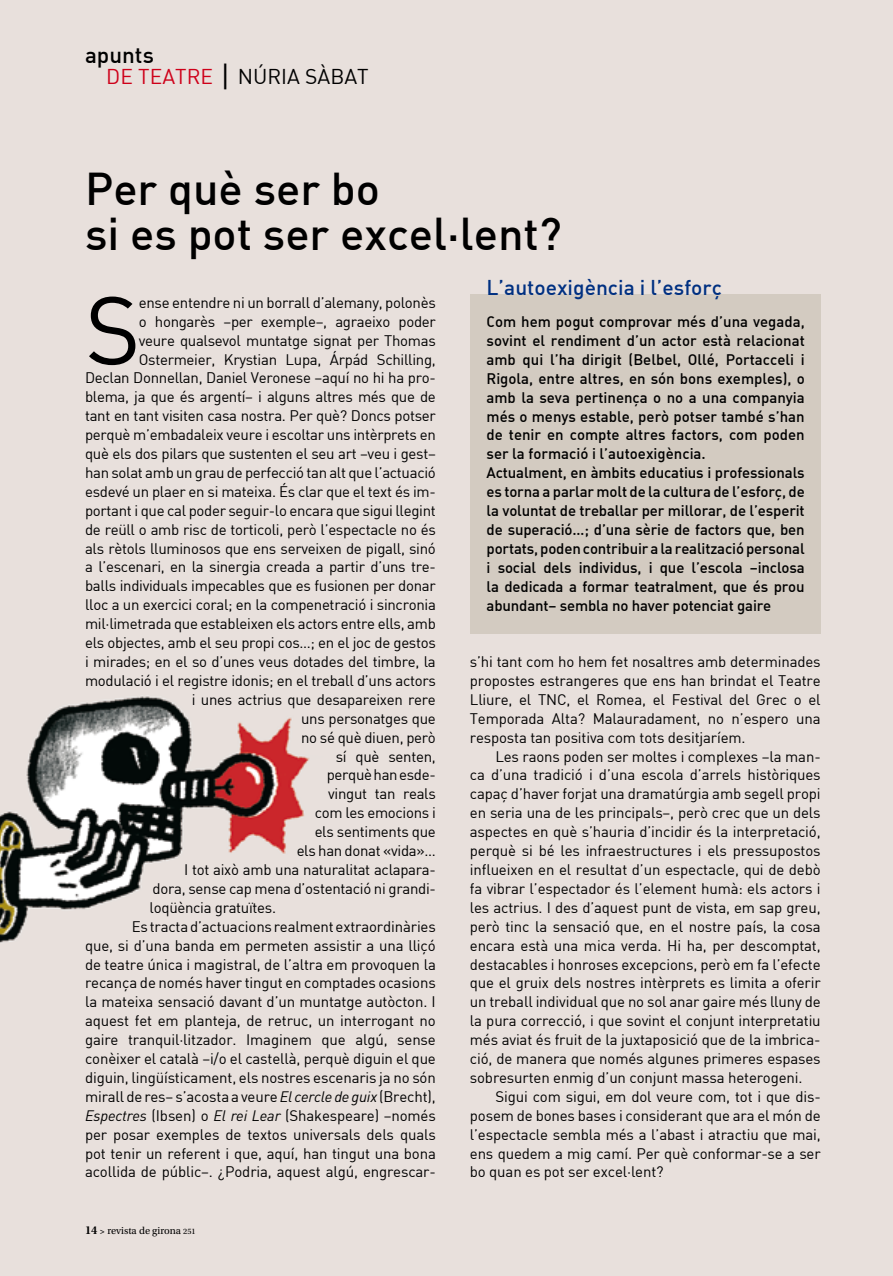
<style>
.page{position:relative;width:893px;height:1276px;background:#e8e0dc}
.page>*{position:absolute;margin:0;border:0;box-sizing:border-box;transform-origin:0 0}
.t1{font:94.65px "DIN";color:#000}
.t2{font:500 45px/45px "DIN";color:#000}
.t3{font:500 22.5px "DIN";color:#000}
.t4{font:500 21px "DIN";color:#003081}
.t5{font:21px "DIN";color:#000}
.t6{font:21px "DIN";color:#ce0019}
.t7{font:15px/18.9px "DIN";letter-spacing:-.02em;color:#000;text-align:justify}
.t8{font:15px/18.9px "DIN Medium Alternate";letter-spacing:-.01em;color:#000}
.t9{font:10.5px "Utopia Std";color:#000}
.s1{font-size:30px}
.s2{font-style:italic}
.s3{font-weight:600;font-size:12px}
.s4{font-weight:600;font-size:9px}
.s5{font-size:8.25px}
</style>
<div class="page">
<div style="left:470px;top:294px;width:351px;height:339px;background:#d3cbc1"></div>
<img style="left:0;top:696px;width:310px;height:247px">
<h3 class="t3" style="left:85px;top:40px;width:70px">apunts</h3>
<h3 class="t6" style="left:106px;top:63px;width:46px">de teatre</h3>
<h3 class="t5" style="left:221px;top:63px;width:58px"><span class="s1">|</span> núria</h3>
<h3 class="t5" style="left:305px;top:63px;width:52px">sàbat</h3>
<h2 class="t2" style="left:85px;top:164px;width:478px">Per què ser bo<br>si es pot ser excel.lent?</h2>
<h3 class="t4" style="left:486px;top:274px;width:237px">L’autoexigència i l’esforç</h3>
<p class="t8" style="left:486px;top:312px;width:320px">Com hem pogut comprovar més d’una vegada, sovint el rendiment d’un actor està relacionat amb qui l’ha dirigit (Belbel, Ollé, Portacceli i Rigola, entre altres, en són bons exemples), o amb la seva pertinença o no a una companyia més o menys estable, però potser també s’han de tenir en compte altres factors, com poden ser la formació i l’autoexigència.<br>Actualment, en àmbits educatius i professionals es torna a parlar molt de la cultura de l’esforç, de la voluntat de treballar per millorar, de l’esperit de superació…; d’una sèrie de factors que, ben portats, poden contribuir a la realització personal i social dels individus, i que l’escola –inclosa la dedicada a formar teatralment, que és prou abundant– sembla no haver potenciat gaire</p>
<h1 class="t1" style="left:85px;top:271px;width:57px">S</h1>
<p class="t7" style="left:139px;top:293px;width:299px">ense entendre ni un borrall d’alemany, polonès</p>
<p class="t7" style="left:139px;top:311px;width:299px">o hongarès –per exemple–, agraeixo poder</p>
<p class="t7" style="left:139px;top:330px;width:299px">veure qualsevol muntatge signat per Thomas</p>
<p class="t7" style="left:139px;top:349px;width:299px">Ostermeier, Krystian Lupa, Árpád Schilling,</p>
<p class="t7" style="left:85px;top:368px;width:352px">Declan Donnellan, Daniel Veronese –aquí no hi ha pro-</p>
<p class="t7" style="left:85px;top:387px;width:352px">blema, ja que és argentí– i alguns altres més que de</p>
<p class="t7" style="left:85px;top:406px;width:352px">tant en tant visiten casa nostra. Per què? Doncs potser</p>
<p class="t7" style="left:85px;top:425px;width:352px">perquè m’embadaleix veure i escoltar uns intèrprets en</p>
<p class="t7" style="left:85px;top:444px;width:352px">què els dos pilars que sustenten el seu art –veu i gest–</p>
<p class="t7" style="left:85px;top:463px;width:352px">han solat amb un grau de perfecció tan alt que l’actuació</p>
<p class="t7" style="left:85px;top:482px;width:352px">esdevé un plaer en si mateixa. És clar que el text és im-</p>
<p class="t7" style="left:85px;top:500px;width:352px">portant i que cal poder seguir-lo encara que sigui llegint</p>
<p class="t7" style="left:85px;top:519px;width:352px">de reüll o amb risc de torticoli, però l’espectacle no és</p>
<p class="t7" style="left:85px;top:538px;width:352px">als rètols lluminosos que ens serveixen de pigall, sinó</p>
<p class="t7" style="left:85px;top:557px;width:352px">a l’escenari, en la sinergia creada a partir d’uns tre-</p>
<p class="t7" style="left:85px;top:576px;width:352px">balls individuals impecables que es fusionen per donar</p>
<p class="t7" style="left:85px;top:595px;width:352px">lloc a un exercici coral; en la compenetració i sincronia</p>
<p class="t7" style="left:85px;top:614px;width:352px">mil·limetrada que estableixen els actors entre ells, amb</p>
<p class="t7" style="left:85px;top:633px;width:352px">els objectes, amb el seu propi cos…; en el joc de gestos</p>
<p class="t7" style="left:85px;top:652px;width:352px">i mirades; en el so d’unes veus dotades del timbre, la</p>
<p class="t7" style="left:85px;top:671px;width:352px">modulació i el registre idonis; en el treball d’uns actors</p>
<p class="t7" style="left:192px;top:689px;width:246px">i unes actrius que desapareixen rere</p>
<p class="t7" style="left:301px;top:708px;width:136px">uns personatges que</p>
<p class="t7" style="left:301px;top:727px;width:136px">no sé què diuen, però</p>
<p class="t7" style="left:336px;top:746px;width:102px">sí què senten,</p>
<p class="t7" style="left:327px;top:765px;width:111px">perquè han esde-</p>
<p class="t7" style="left:328px;top:784px;width:109px">vingut tan reals</p>
<p class="t7" style="left:315px;top:803px;width:123px">com les emocions i</p>
<p class="t7" style="left:315px;top:822px;width:123px">els sentiments que</p>
<p class="t7" style="left:297px;top:841px;width:141px">els han donat «vida»…</p>
<p class="t7" style="left:184px;top:860px;width:253px">I tot això amb una naturalitat aclapara-</p>
<p class="t7" style="left:153px;top:878px;width:285px">dora, sense cap mena d’ostentació ni grandi-</p>
<p class="t7" style="left:150px;top:897px;width:128px">loqüència gratuïtes.</p>
<p class="t7" style="left:132px;top:916px;width:306px">Es tracta d’actuacions realment extraordinàries</p>
<p class="t7" style="left:85px;top:935px;width:352px">que, si d’una banda em permeten assistir a una lliçó</p>
<p class="t7" style="left:85px;top:954px;width:352px">de teatre única i magistral, de l’altra em provoquen la</p>
<p class="t7" style="left:85px;top:973px;width:352px">recança de només haver tingut en comptades ocasions</p>
<p class="t7" style="left:85px;top:992px;width:352px">la mateixa sensació davant d’un muntatge autòcton. I</p>
<p class="t7" style="left:85px;top:1011px;width:352px">aquest fet em planteja, de retruc, un interrogant no</p>
<p class="t7" style="left:85px;top:1030px;width:352px">gaire tranquil·litzador. Imaginem que algú, sense</p>
<p class="t7" style="left:85px;top:1049px;width:352px">conèixer el català –i/o el castellà, perquè diguin el que</p>
<p class="t7" style="left:85px;top:1067px;width:352px">diguin, lingüísticament, els nostres escenaris ja no són</p>
<p class="t7" style="left:85px;top:1086px;width:352px">mirall de res– s’acosta a veure <span class="s2">El cercle de guix</span> (B recht),</p>
<p class="t7" style="left:85px;top:1105px;width:352px"><span class="s2">Espectres</span> (Ibsen) o <span class="s2">El rei Lear</span> (Shakespeare) –només</p>
<p class="t7" style="left:85px;top:1124px;width:352px">per posar exemples de textos universals dels quals</p>
<p class="t7" style="left:85px;top:1143px;width:352px">pot tenir un referent i que, aquí, han tingut una bona</p>
<p class="t7" style="left:85px;top:1162px;width:352px">acollida de públic–. ¿Podria, aquest algú, engrescar-</p>
<p class="t7" style="left:470px;top:652px;width:352px">s’hi tant com ho hem fet nosaltres amb determinades propostes estrangeres que ens han brindat el Teatre Lliure, el TNC, el Romea, el Festival del Grec o el Temporada Alta? Malauradament, no n’espero una resposta tan positiva com tots desitjaríem.</p>
<p class="t7" style="left:470px;top:746px;width:352px;text-indent:26px">Les raons poden ser moltes i complexes –la man&shy;ca d’una tradició i d’una escola d’arrels històriques capaç d’haver forjat una dramatúrgia amb segell propi en seria una de les principals–, però crec que un dels aspectes en què s’hauria d’incidir és la interpretació, perquè si bé les infraestructures i els pressupostos influeixen en el resultat d’un espectacle, qui de debò fa vibrar l’espectador és l’element humà: els actors i les actrius. I des d’aquest punt de vista, em sap greu, però tinc la sensació que, en el nostre país, la cosa encara està una mica verda. Hi ha, per descomptat, destacables i honroses excepcions, però em fa l’efecte que el gruix dels nostres intèrprets es limita a oferir un treball individual que no sol anar gaire més lluny de la pura correcció, i que sovint el conjunt interpretatiu més aviat és fruit de la juxtaposició que de la imbrica&shy;ció, de manera que només algunes primeres espases sobresurten enmig d’un conjunt massa heterogeni.</p>
<p class="t7" style="left:470px;top:1086px;width:352px;text-indent:26px">Sigui com sigui, em dol veure com, tot i que dis&shy;posem de bones bases i considerant que ara el món de l’espectacle sembla més a l’abast i atractiu que mai, ens quedem a mig camí. Per què conformar-se a ser bo quan es pot ser excel·lent?</p>
<p class="t9" style="left:85px;top:1224px;width:112px"><span class="s3">14</span> <span class="s4">&gt;</span> revista de girona <span class="s5">251</span></p>
</div>
